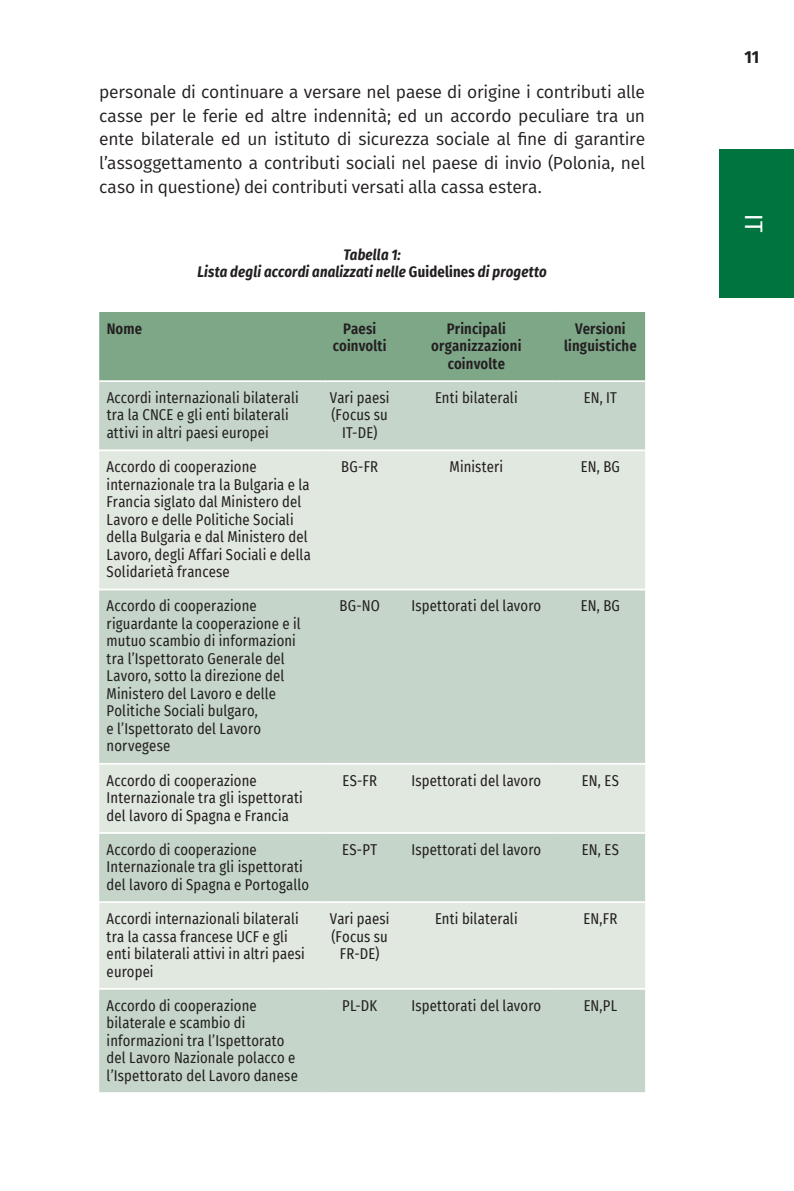
<style>
.page{position:relative;width:794px;height:1191px;background:#fff}
.page>*{position:absolute;margin:0;border:0;box-sizing:border-box;transform-origin:0 0}
.t1{font:24.5px "Fira Sans Condensed";color:#fff}
.t2{font:17.5px/23.6px "Fira Sans";letter-spacing:-.005em;color:#231f20;text-align:justify}
.t3{font:700 17.5px "Fira Sans Condensed";color:#231f20}
.t4{font:15.4px/17.5px "Fira Sans Condensed";letter-spacing:.01em;color:#231f20;scale:.95 1}
.t5{font:600 15.4px/17.5px "Fira Sans Condensed";letter-spacing:.015em;color:#231f20;text-align:center;scale:.95 1}
.t6{font:italic 700 15.4px/17.5px "Fira Sans Condensed";letter-spacing:.015em;color:#231f20;text-align:center;scale:.95 1}
.s1{font-style:normal}
</style>
<div class="page">
<div style="left:719px;top:149px;width:75px;height:149px;background:#00743f"></div>
<div style="left:99px;top:312px;width:546px;height:68px;background:#7ea788"></div>
<div style="left:99px;top:382px;width:546px;height:710px;background:#c5d5c9"></div>
<svg style="left:99px;top:451px;width:546px;height:537px;background:#d4dfd5"></svg>
<hr style="left:99px;top:449px;width:223px;height:2px;background:#fff">
<hr style="left:322px;top:449px;width:75px;height:2px;background:#fff">
<hr style="left:397px;top:449px;width:159px;height:2px;background:#fff">
<hr style="left:556px;top:449px;width:89px;height:2px;background:#fff">
<hr style="left:99px;top:588px;width:223px;height:2px;background:#fff">
<hr style="left:322px;top:588px;width:75px;height:2px;background:#fff">
<hr style="left:397px;top:588px;width:159px;height:2px;background:#fff">
<hr style="left:556px;top:588px;width:89px;height:2px;background:#fff">
<hr style="left:99px;top:763px;width:223px;height:1px;background:#fff">
<hr style="left:322px;top:763px;width:75px;height:1px;background:#fff">
<hr style="left:397px;top:763px;width:159px;height:1px;background:#fff">
<hr style="left:556px;top:763px;width:89px;height:1px;background:#fff">
<hr style="left:99px;top:832px;width:223px;height:2px;background:#fff">
<hr style="left:322px;top:832px;width:75px;height:2px;background:#fff">
<hr style="left:397px;top:832px;width:159px;height:2px;background:#fff">
<hr style="left:556px;top:832px;width:89px;height:2px;background:#fff">
<hr style="left:99px;top:901px;width:223px;height:2px;background:#fff">
<hr style="left:322px;top:901px;width:75px;height:2px;background:#fff">
<hr style="left:397px;top:901px;width:159px;height:2px;background:#fff">
<hr style="left:556px;top:901px;width:89px;height:2px;background:#fff">
<hr style="left:99px;top:988px;width:223px;height:1px;background:#fff">
<hr style="left:322px;top:988px;width:75px;height:1px;background:#fff">
<hr style="left:397px;top:988px;width:159px;height:1px;background:#fff">
<hr style="left:556px;top:988px;width:89px;height:1px;background:#fff">
<p class="t2" style="left:99px;top:80px;width:547px">personale di continuare a versare nel paese di origine i contributi alle casse per le ferie ed altre indennità; ed un accordo peculiare tra un ente bilaterale ed un istituto di sicurezza sociale al fine di garantire l’assoggettamento a contributi sociali nel paese di invio (Polonia, nel caso in questione) dei contributi versati alla cassa estera.</p>
<p class="t6" style="left:197px;top:245px;width:369px">Tabella 1:<br>Lista degli accordi analizzati nelle <span class="s1">Guidelines</span> di progetto</p>
<p class="t5" style="left:107px;top:319px;width:39px">Nome</p>
<p class="t5" style="left:333px;top:319px;width:58px">Paesi coinvolti</p>
<p class="t5" style="left:431px;top:319px;width:96px">Principali organizzazioni coinvolte</p>
<p class="t5" style="left:564px;top:319px;width:78px">Versioni linguistiche</p>
<p class="t4" style="left:107px;top:388px;width:204px">Accordi internazionali bilaterali tra la CNCE e gli enti bilaterali attivi in altri paesi europei</p>
<p class="t4" style="left:330px;top:388px;width:64px;text-align:center">Vari paesi (Focus su<br>IT-DE)</p>
<p class="t4" style="left:435px;top:388px;width:88px">Enti bilaterali</p>
<p class="t4" style="left:584px;top:388px;width:36px">EN, IT</p>
<p class="t4" style="left:107px;top:457px;width:216px">Accordo di cooperazione internazionale tra la Bulgaria e la<br>Francia siglato dal Ministero del<br>Lavoro e delle Politiche Sociali della Bulgaria e dal Ministero del<br>Lavoro, degli Affari Sociali e della<br>Solidarietà francese</p>
<p class="t4" style="left:341px;top:457px;width:40px">BG-FR</p>
<p class="t4" style="left:449px;top:457px;width:58px">Ministeri</p>
<p class="t4" style="left:581px;top:457px;width:43px">EN, BG</p>
<p class="t4" style="left:107px;top:597px;width:206px">Accordo di cooperazione riguardante la cooperazione e il mutuo scambio di informazioni tra l’Ispettorato Generale del<br>Lavoro, sotto la direzione del<br>Ministero del Lavoro e delle<br>Politiche Sociali bulgaro,<br>e l’Ispettorato del Lavoro norvegese</p>
<p class="t4" style="left:339px;top:597px;width:44px">BG-NO</p>
<p class="t4" style="left:411px;top:597px;width:138px">Ispettorati del lavoro</p>
<p class="t4" style="left:581px;top:597px;width:43px">EN, BG</p>
<p class="t4" style="left:107px;top:771px;width:208px">Accordo di cooperazione<br>Internazionale tra gli ispettorati del lavoro di Spagna e Francia</p>
<p class="t4" style="left:342px;top:771px;width:38px">ES-FR</p>
<p class="t4" style="left:411px;top:771px;width:138px">Ispettorati del lavoro</p>
<p class="t4" style="left:582px;top:771px;width:40px">EN, ES</p>
<p class="t4" style="left:107px;top:840px;width:214px">Accordo di cooperazione<br>Internazionale tra gli ispettorati del lavoro di Spagna e Portogallo</p>
<p class="t4" style="left:342px;top:840px;width:38px">ES-PT</p>
<p class="t4" style="left:411px;top:840px;width:138px">Ispettorati del lavoro</p>
<p class="t4" style="left:582px;top:840px;width:40px">EN, ES</p>
<p class="t4" style="left:107px;top:909px;width:210px">Accordi internazionali bilaterali tra la cassa francese UCF e gli enti bilaterali attivi in altri paesi europei</p>
<p class="t4" style="left:330px;top:909px;width:64px;text-align:center">Vari paesi (Focus su<br>FR-DE)</p>
<p class="t4" style="left:435px;top:909px;width:88px">Enti bilaterali</p>
<p class="t4" style="left:583px;top:909px;width:37px">EN,FR</p>
<p class="t4" style="left:107px;top:996px;width:203px">Accordo di cooperazione bilaterale e scambio di informazioni tra l’Ispettorato del Lavoro Nazionale polacco e l’Ispettorato del Lavoro danese</p>
<p class="t4" style="left:342px;top:996px;width:38px">PL-DK</p>
<p class="t4" style="left:411px;top:996px;width:138px">Ispettorati del lavoro</p>
<p class="t4" style="left:583px;top:996px;width:37px">EN,PL</p>
<p class="t3" style="left:744px;top:42px;width:16px">11</p>
<h1 class="t1" style="left:772px;top:214px;width:20px;rotate:90deg">IT</h1>
</div>
